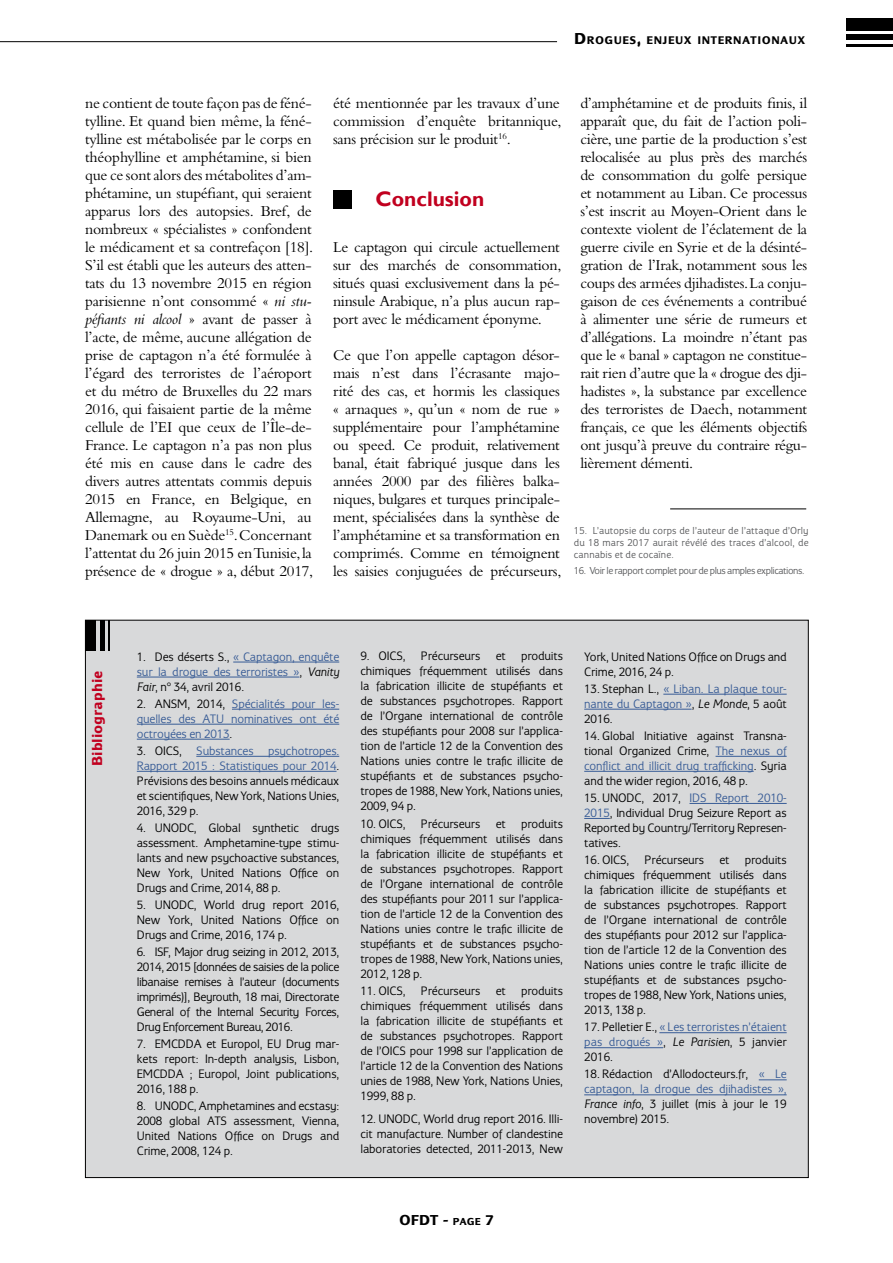
<style>
.page{position:relative;width:893px;height:1263px;background:#fff}
.page>*{position:absolute;margin:0;border:0;box-sizing:border-box;transform-origin:0 0}
.t1{font:700 21px "Gill Sans";color:#c1001f}
.t2{font:15.75px/18px "Bembo Std";letter-spacing:-.02em;color:#000;text-align:justify}
.t3{font:700 15px "Eurocrat";color:#c1001f}
.t4{font:700 15px "Eurocrat";color:#000}
.t5{font:12.75px/15px "Eurocrat";letter-spacing:-.01em;color:#000;text-align:justify}
.t6{font:12.75px/15px "Eurocrat";letter-spacing:-.01em;color:#385c96;text-align:justify}
.t7{font:700 11.55px "Eurocrat";letter-spacing:.045em;color:#000}
.t8{font:10.5px/12px "Eurocrat";letter-spacing:-.015em;color:#58595b;text-align:justify}
.t9{font:10.5px "Eurocrat";letter-spacing:-.04em;color:#58595b}
.s1{font-size:16.5px}
.s2{font-style:italic}
.s3{color:#000}
.s4{font-style:italic;color:#000}
.s5{color:#385c96}
.s6{font-size:10.5px}
</style>
<div class="page">
<div style="left:847px;top:18px;width:46px;height:13px;background:#000"></div>
<div style="left:847px;top:35px;width:46px;height:5px;background:#000"></div>
<hr style="left:847px;top:44px;width:46px;height:2px;background:#000">
<hr style="left:0;top:41px;width:557px;height:1px;background:#000">
<div style="left:85px;top:620px;width:723px;height:557px;background:#d8d9da"></div>
<hr style="left:233px;top:662px;width:106px;height:1px;background:#385c96">
<hr style="left:137px;top:677px;width:162px;height:1px;background:#385c96">
<hr style="left:232px;top:709px;width:107px;height:1px;background:#385c96">
<hr style="left:137px;top:724px;width:202px;height:1px;background:#385c96">
<hr style="left:137px;top:739px;width:93px;height:1px;background:#385c96">
<hr style="left:196px;top:756px;width:143px;height:1px;background:#385c96">
<hr style="left:137px;top:771px;width:199px;height:1px;background:#385c96">
<hr style="left:663px;top:694px;width:124px;height:1px;background:#385c96">
<hr style="left:584px;top:709px;width:108px;height:1px;background:#385c96">
<hr style="left:716px;top:756px;width:71px;height:1px;background:#385c96">
<hr style="left:584px;top:771px;width:170px;height:1px;background:#385c96">
<hr style="left:689px;top:803px;width:98px;height:1px;background:#385c96">
<svg style="left:584px;top:818px;width:26px;height:1px"></svg>
<hr style="left:659px;top:1032px;width:128px;height:1px;background:#385c96">
<hr style="left:584px;top:1047px;width:79px;height:1px;background:#385c96">
<svg style="left:759px;top:1079px;width:28px;height:1px"></svg>
<hr style="left:584px;top:1094px;width:203px;height:1px;background:#385c96">
<div style="left:85px;top:620px;width:11px;height:31px;background:#000"></div>
<hr style="left:100px;top:620px;width:4px;height:31px;background:#000">
<hr style="left:108px;top:620px;width:2px;height:31px;background:#000">
<div style="left:333px;top:190px;width:19px;height:19px;background:#000"></div>
<hr style="left:670px;top:508px;width:136px;height:1px;background:#000">
<p class="t7" style="left:574px;top:34px;width:233px"><span class="s1">D</span>ROGUES<span class="s1">,</span> ENJEUX INTERNATIONAUX</p>
<p class="t2" style="left:85px;top:94px;width:230px">ne contient de toute façon pas de féné&shy;tylline. Et quand bien même, la féné&shy;tylline est métabolisée par le corps en théophylline et amphétamine, si bien que ce sont alors des métabolites d’am&shy;phétamine, un stupéfiant, qui seraient apparus lors des autopsies. Bref, de nombreux « spécialistes » confondent le médicament et sa contrefaçon [18].<br>S’il est établi que les auteurs des atten&shy;tats du 13 novembre 2015 en région parisienne n’ont consommé « <span class="s2">ni stu&shy;péfiants ni alcool</span> » avant de passer à l’acte, de même, aucune allégation de prise de captagon n’a été formulée à l’égard des terroristes de l’aéroport et du métro de Bruxelles du 22 mars 2016, qui faisaient partie de la même cellule de l’EI que ceux de l’Île-de-France. Le captagon n’a pas non plus été mis en cause dans le cadre des divers autres attentats commis depuis 2015 en France, en Belgique, en Allemagne, au Royaume-Uni, au Danemark ou en Suède<sup>15</sup>. Concernant l’attentat du 26 juin 2015 en Tunisie, la présence de « drogue » a, début 2017,</p>
<p class="t2" style="left:333px;top:94px;width:230px">été mentionnée par les travaux d’une commission d’enquête britannique, sans précision sur le produit<sup>16</sup>.</p>
<h1 class="t1" style="left:376px;top:186px;width:110px">Conclusion</h1>
<p class="t2" style="left:333px;top:238px;width:230px">Le captagon qui circule actuellement sur des marchés de consommation, situés quasi exclusivement dans la pé&shy;ninsule Arabique, n’a plus aucun rap&shy;port avec le médicament éponyme.</p>
<p class="t2" style="left:333px;top:346px;width:230px">Ce que l’on appelle captagon désor&shy;mais n’est dans l’écrasante majo&shy;rité des cas, et hormis les classiques « arnaques », qu’un « nom de rue » supplémentaire pour l’amphétamine ou speed. Ce produit, relativement banal, était fabriqué jusque dans les années 2000 par des filières balka&shy;niques, bulgares et turques principale&shy;ment, spécialisées dans la synthèse de l’amphétamine et sa transformation en comprimés. Comme en témoignent les saisies conjuguées de précurseurs,</p>
<p class="t2" style="left:580px;top:94px;width:228px">d’amphétamine et de produits finis, il apparaît que, du fait de l’action poli&shy;cière, une partie de la production s’est relocalisée au plus près des marchés de consommation du golfe persique et notamment au Liban. Ce processus s’est inscrit au Moyen-Orient dans le contexte violent de l’éclatement de la guerre civile en Syrie et de la désinté&shy;gration de l’Irak, notamment sous les coups des armées djihadistes. La conju&shy;gaison de ces événements a contribué à alimenter une série de rumeurs et d’allégations. La moindre n’étant pas que le « banal » captagon ne constitue&shy;rait rien d’autre que la « drogue des dji&shy;hadistes », la substance par excellence des terroristes de Daech, notamment français, ce que les éléments objectifs ont jusqu’à preuve du contraire régu&shy;lièrement démenti.</p>
<p class="t8" style="left:574px;top:524px;width:236px">15. L’autopsie du corps de l’auteur de l’attaque d’Orly du 18 mars 2017 aurait révélé des traces d’alcool, de cannabis et de cocaïne.</p>
<p class="t9" style="left:574px;top:564px;width:232px">16. Voir le rapport complet pour de plus amples explications.</p>
<p class="t3" style="left:88px;top:766px;width:97px;rotate:-90deg">Bibliographie</p>
<p class="t6" style="left:137px;top:648px;width:204px"><span class="s3">1. Des déserts S.,</span> « Captagon, enquête sur la drogue des terroristes »<span class="s3">,</span> <span class="s4">Vanity Fair</span><span class="s3">, n° 34, avril 2016.</span></p>
<p class="t6" style="left:137px;top:696px;width:204px"><span class="s3">2. ANSM, 2014,</span> Spécialités pour les&shy;quelles des ATU nominatives ont été octroyées en 2013<span class="s3">.</span></p>
<p class="t5" style="left:137px;top:743px;width:204px">3. OICS, <span class="s5">Substances psychotropes.<br>Rapport 2015 : Statistiques pour 2014</span>.<br>Prévisions des besoins annuels médicaux et scientifiques, New York, Nations Unies, 2016, 329 p.</p>
<p class="t5" style="left:137px;top:820px;width:204px">4. UNODC, Global synthetic drugs assessment. Amphetamine-type stimu&shy;lants and new psychoactive substances, New York, United Nations Office on Drugs and Crime, 2014, 88 p.</p>
<p class="t5" style="left:137px;top:897px;width:204px">5. UNODC, World drug report 2016, New York, United Nations Office on Drugs and Crime, 2016, 174 p.</p>
<p class="t5" style="left:137px;top:944px;width:204px">6. ISF, Major drug seizing in 2012, 2013, 2014, 2015 [données de saisies de la police libanaise remises à l’auteur (documents imprimés)], Beyrouth, 18 mai, Directorate General of the Internal Security Forces, Drug Enforcement Bureau, 2016.</p>
<p class="t5" style="left:137px;top:1036px;width:204px">7. EMCDDA et Europol, EU Drug mar&shy;kets report: In-depth analysis, Lisbon, EMCDDA ; Europol, Joint publications, 2016, 188 p.</p>
<p class="t5" style="left:137px;top:1098px;width:204px">8. UNODC, Amphetamines and ecstasy:<br>2008 global ATS assessment, Vienna, United Nations Office on Drugs and Crime, 2008, 124 p.</p>
<p class="t5" style="left:360px;top:648px;width:204px">9. OICS, Précurseurs et produits chimiques fréquemment utilisés dans la fabrication illicite de stupéfiants et de substances psychotropes. Rapport de l’Organe international de contrôle des stupéfiants pour 2008 sur l’applica&shy;tion de l’article 12 de la Convention des Nations unies contre le trafic illicite de stupéfiants et de substances psycho&shy;tropes de 1988, New York, Nations unies, 2009, 94 p.</p>
<p class="t5" style="left:360px;top:815px;width:204px">10. OICS, Précurseurs et produits chimiques fréquemment utilisés dans la fabrication illicite de stupéfiants et de substances psychotropes. Rapport de l’Organe international de contrôle des stupéfiants pour 2011 sur l’applica&shy;tion de l’article 12 de la Convention des Nations unies contre le trafic illicite de stupéfiants et de substances psycho&shy;tropes de 1988, New York, Nations unies, 2012, 128 p.</p>
<p class="t5" style="left:360px;top:982px;width:204px">11. OICS, Précurseurs et produits chimiques fréquemment utilisés dans la fabrication illicite de stupéfiants et de substances psychotropes. Rapport de l’OICS pour 1998 sur l’application de l’article 12 de la Convention des Nations unies de 1988, New York, Nations Unies, 1999, 88 p.</p>
<p class="t5" style="left:360px;top:1111px;width:204px">12. UNODC, World drug report 2016. Illi&shy;cit manufacture. Number of clandestine laboratories detected, 2011-2013, New</p>
<p class="t5" style="left:584px;top:648px;width:204px">York, United Nations Office on Drugs and<br>Crime, 2016, 24 p.</p>
<p class="t6" style="left:584px;top:681px;width:204px"><span class="s3">13. Stephan L.,</span> « Liban. La plaque tour&shy;nante du Captagon »<span class="s3">,</span> <span class="s4">Le Monde</span><span class="s3">, 5 août 2016.</span></p>
<p class="t5" style="left:584px;top:728px;width:204px">14. Global Initiative against Transna&shy;tional Organized Crime, <span class="s5">The nexus of conflict and illicit drug trafficking</span>. Syria and the wider region, 2016, 48 p.</p>
<p class="t5" style="left:584px;top:790px;width:204px">15. UNODC, 2017, <span class="s5">IDS Report 2010- 2015</span>, Individual Drug Seizure Report as Reported by Country/Territory Represen&shy;tatives.</p>
<p class="t5" style="left:584px;top:852px;width:204px">16. OICS, Précurseurs et produits chimiques fréquemment utilisés dans la fabrication illicite de stupéfiants et de substances psychotropes. Rapport de l’Organe international de contrôle des stupéfiants pour 2012 sur l’applica&shy;tion de l’article 12 de la Convention des Nations unies contre le trafic illicite de stupéfiants et de substances psycho&shy;tropes de 1988, New York, Nations unies, 2013, 138 p.</p>
<p class="t6" style="left:584px;top:1019px;width:204px"><span class="s3">17. Pelletier E.,</span> « Les terroristes n’étaient pas drogués »<span class="s3">,</span> <span class="s4">Le Parisien</span><span class="s3">, 5 janvier 2016.</span></p>
<p class="t5" style="left:584px;top:1066px;width:204px">18. Rédaction d’Allodocteurs.fr, <span class="s5">« Le captagon, la drogue des djihadistes », </span><span class="s2">France info</span>, 3 juillet (mis à jour le 19 novembre) 2015.</p>
<p class="t4" style="left:399px;top:1211px;width:96px">OFDT - <span class="s6">PAGE</span> 7</p>
</div>
